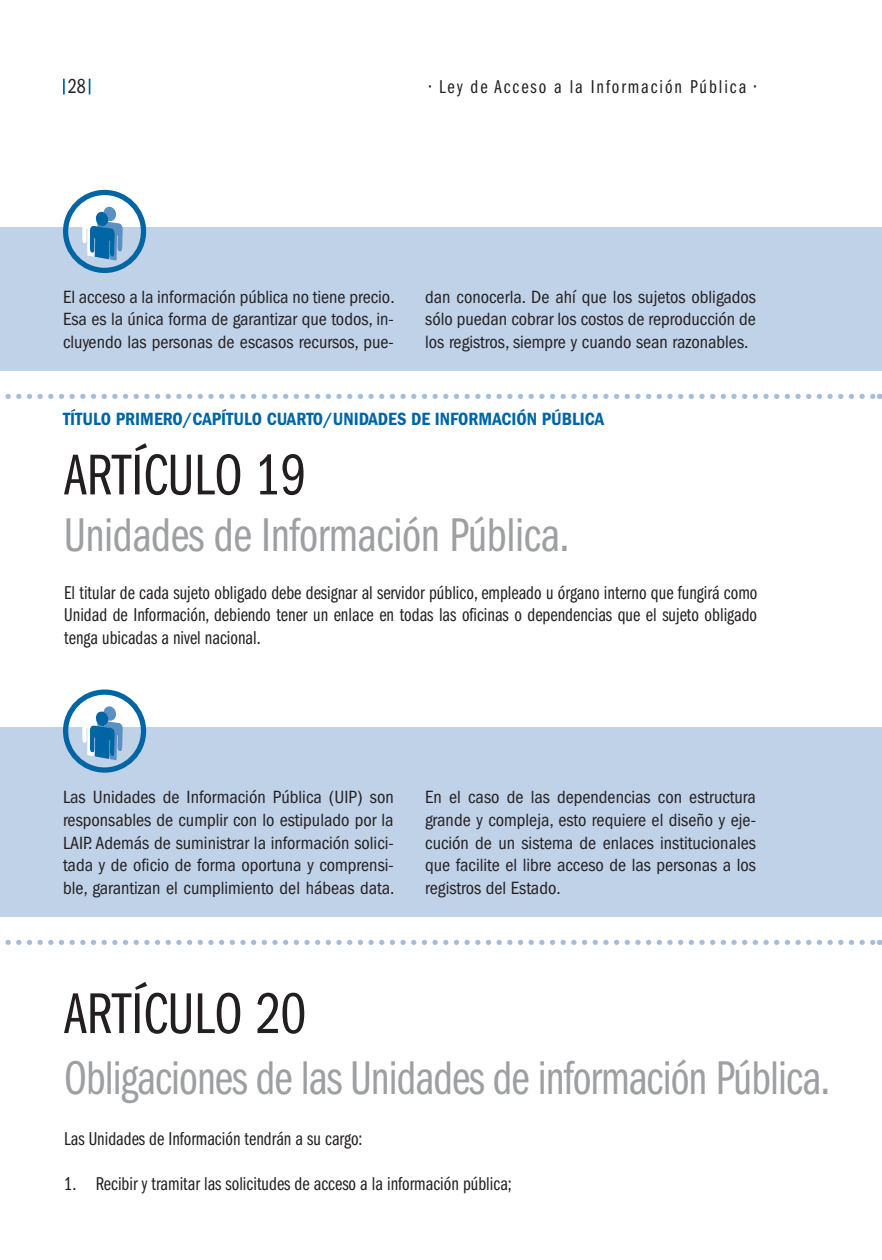
<style>
.page{position:relative;width:882px;height:1260px;background:#fff}
.page>*{position:absolute;margin:0;border:0;box-sizing:border-box;transform-origin:0 0}
.t1{font:59.5px "ITC Franklin Gothic Std Bk Cp";color:#231f20}
.t2{font:49px "ITC Franklin Gothic Std Bk Cp";letter-spacing:-.02em;color:#9d9fa2}
.t3{font:21px "ITC Franklin Gothic Std Bk Cp";color:#231f20}
.t4{font:19.25px/22.8px "ITC Franklin Gothic Std Bk Cp";color:#231f20;text-align:justify}
.t5{font:19.25px "ITC Franklin Gothic Std Bk Cp";letter-spacing:.1em;color:#231f20}
.t6{font:condensed 18.38px/22.8px "ITC Franklin Gothic Std";color:#231f20;text-align:justify}
.t7{font:18.38px "ITC Franklin Gothic Std Dm Cd";color:#0065a4}
</style>
<div class="page">
<svg style="left:63px;top:79px;width:2px;height:15px"></svg>
<svg style="left:89px;top:79px;width:1px;height:15px"></svg>
<div style="left:0;top:228px;width:882px;height:143px;background:#c0d2e8"></div>
<div style="left:0;top:727px;width:882px;height:190px;background:#c0d2e8"></div>
<svg style="left:5px;top:394px;width:875px;height:5px"></svg>
<svg style="left:5px;top:940px;width:875px;height:5px"></svg>
<div style="left:63px;top:190px;width:83px;height:83px;border:5px solid #0065a4;border-radius:50%"></div>
<svg style="left:82px;top:202px;width:41px;height:59px"></svg>
<div style="left:63px;top:689px;width:83px;height:84px;border:5px solid #0065a4;border-radius:50%"></div>
<svg style="left:82px;top:702px;width:41px;height:58px"></svg>
<p class="t3" style="left:68px;top:75px;width:19px">28</p>
<p class="t5" style="left:429px;top:76px;width:328px">• Ley de Acceso a la Información Pública •</p>
<p class="t6" style="left:63px;top:285px;width:333px">El acceso a la información pública no tiene precio.<br>Esa es la única forma de garantizar que todos, in&shy;cluyendo las personas de escasos recursos, pue-</p>
<p class="t6" style="left:425px;top:285px;width:332px">dan conocerla. De ahí que los sujetos obligados sólo puedan cobrar los costos de reproducción de los registros, siempre y cuando sean razonables.</p>
<p class="t7" style="left:63px;top:409px;width:543px">TÍTULO PRIMERO/CAPÍTULO CUARTO/UNIDADES DE INFORMACIÓN PÚBLICA</p>
<h1 class="t1" style="left:64px;top:442px;width:243px">ARTÍCULO 19</h1>
<h2 class="t2" style="left:64px;top:508px;width:507px">Unidades de Información Pública.</h2>
<p class="t4" style="left:64px;top:581px;width:695px">El titular de cada sujeto obligado debe designar al servidor público, empleado u órgano interno que fungirá como Unidad de Información, debiendo tener un enlace en todas las oficinas o dependencias que el sujeto obligado tenga ubicadas a nivel nacional.</p>
<p class="t6" style="left:63px;top:786px;width:333px">Las Unidades de Información Pública (UIP) son responsables de cumplir con lo estipulado por la LAIP. Además de suministrar la información solici&shy;tada y de oficio de forma oportuna y comprensi&shy;ble, garantizan el cumplimiento del hábeas data.</p>
<p class="t6" style="left:425px;top:786px;width:332px">En el caso de las dependencias con estructura grande y compleja, esto requiere el diseño y eje&shy;cución de un sistema de enlaces institucionales que facilite el libre acceso de las personas a los registros del Estado.</p>
<h1 class="t1" style="left:64px;top:981px;width:243px">ARTÍCULO 20</h1>
<h2 class="t2" style="left:64px;top:1051px;width:767px">Obligaciones de las Unidades de información Pública.</h2>
<p class="t4" style="left:64px;top:1127px;width:300px">Las Unidades de Información tendrán a su cargo:</p>
<p class="t4" style="left:64px;top:1173px;width:449px">1. Recibir y tramitar las solicitudes de acceso a la información pública;</p>
</div>
